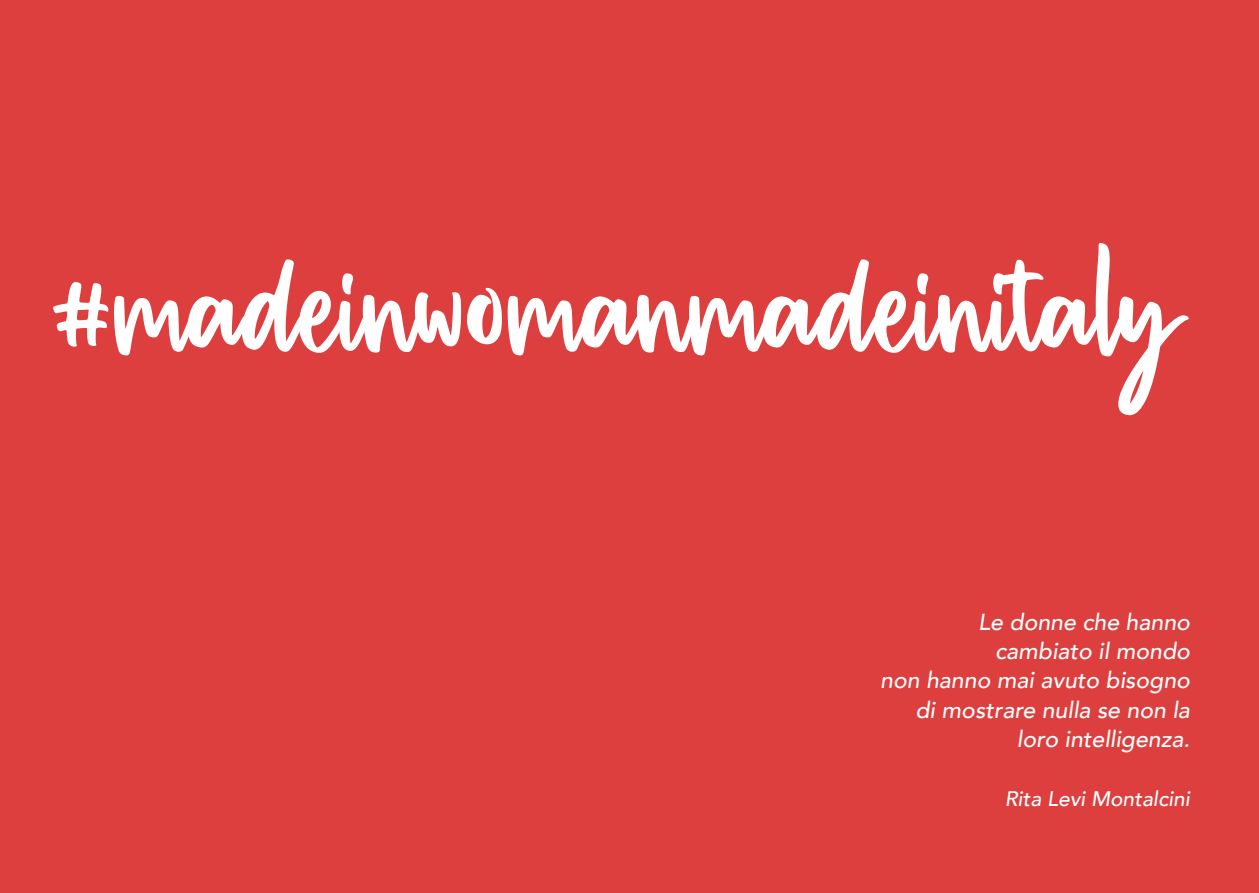
<style>
.page{position:relative;width:1259px;height:893px;background:#dc3f3e}
.page>*{position:absolute;margin:0;border:0;box-sizing:border-box;transform-origin:0 0}
.t1{font:140.7px "Garry Shelby";color:#fff}
.t2{font:italic 500 23.1px/29.4px "Avenir";color:#fff;text-align:right}
.t3{font:italic 500 21px "Avenir";color:#fff}
</style>
<div class="page">
<h1 class="t1" style="left:45px;top:209px;width:1138px">#madeinwomanmadeinitaly</h1>
<p class="t2" style="left:880px;top:607px;width:311px">Le donne che hanno cambiato il mondo<br>non hanno mai avuto bisogno di mostrare nulla se non la loro intelligenza.</p>
<p class="t3" style="left:1004px;top:786px;width:187px">Rita Levi Montalcini</p>
</div>
